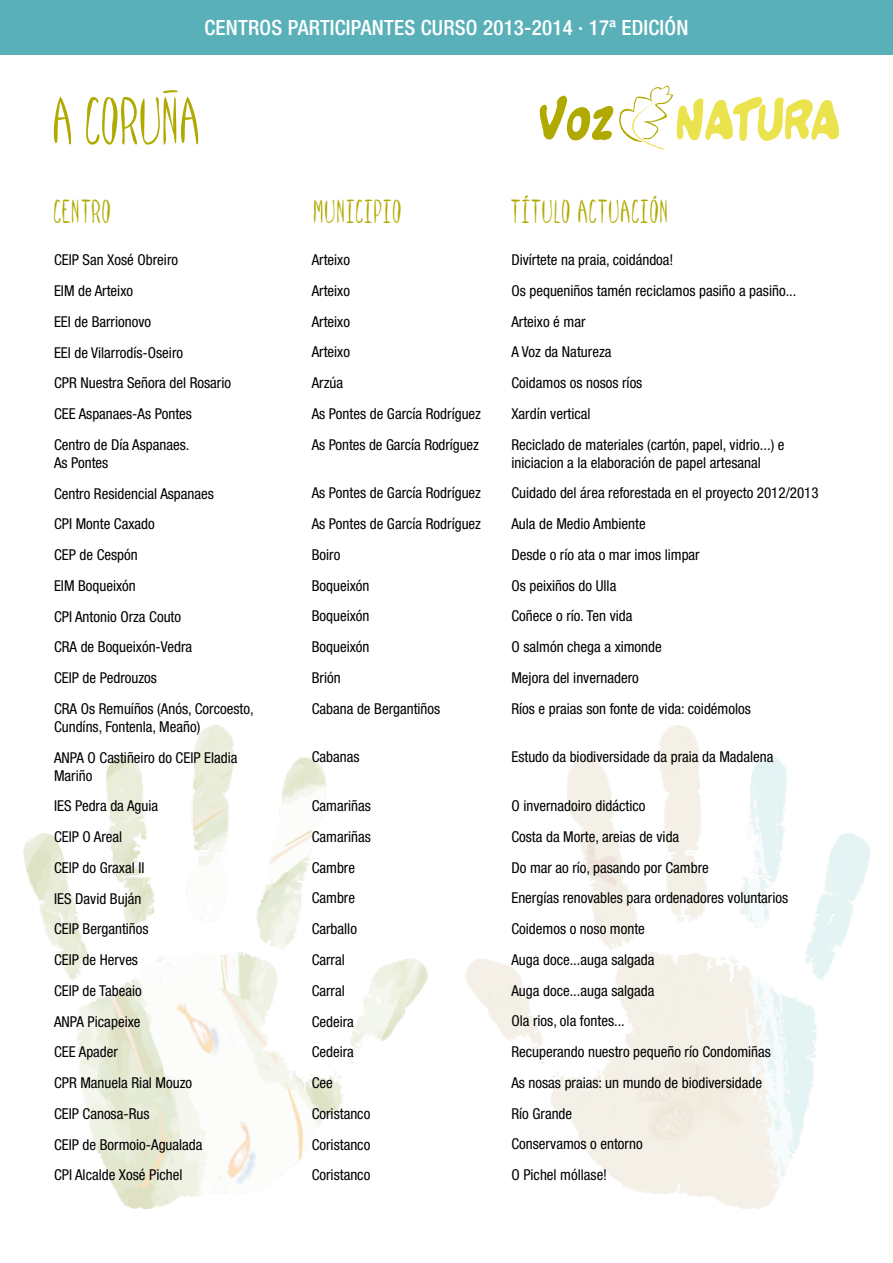
<style>
.page{position:relative;width:893px;height:1263px;background:#fff}
.page>*{position:absolute;margin:0;border:0;box-sizing:border-box;transform-origin:0 0}
.t1{font:61.05px "Spill Milk";color:#b0aa00}
.t2{font:30px "Spill Milk";letter-spacing:.025em;color:#b0aa00}
.t3{font:500 condensed 21px "Helvetica Neue LT Std";letter-spacing:.01em;color:#fff}
.t4{font:condensed 15px/30.8px "Helvetica Neue LT Std";color:#000}
</style>
<div class="page">
<img style="left:24px;top:725px;width:845px;height:484px">
<div style="left:0;top:0;width:893px;height:54px;background:#5ab0b9"></div>
<svg style="left:540px;top:85px;width:299px;height:64px"></svg>
<svg style="left:163px;top:90px;width:15px;height:3px"></svg>
<h3 class="t3" style="left:205px;top:15px;width:485px">CENTROS PARTICIPANTES CURSO 2013-2014 · 17ª EDICIÓN</h3>
<h1 class="t1" style="left:54px;top:86px;width:150px">A CORUNA</h1>
<h2 class="t2" style="left:54px;top:193px;width:59px">CENTRO</h2>
<h2 class="t2" style="left:314px;top:193px;width:90px">MUNICIPIO</h2>
<h2 class="t2" style="left:511px;top:193px;width:159px">TÍTULO ACTUACIÓN</h2>
<p class="t4" style="left:54px;top:245px;width:179px">CEIP San Xosé Obreiro<br>EIM de Arteixo<br>EEI de Barrionovo<br>EEI de Vilarrodís-Oseiro<br>CPR Nuestra Señora del Rosario<br>CEE Aspanaes-As Pontes<br>Centro de Día Aspanaes.</p>
<p class="t4" style="left:54px;top:447px;width:201px">As Pontes<br>Centro Residencial Aspanaes<br>CPI Monte Caxado<br>CEP de Cespón<br>EIM Boqueixón<br>CPI Antonio Orza Couto<br>CRA de Boqueixón-Vedra<br>CEIP de Pedrouzos<br>CRA Os Remuíños (Anós, Corcoesto,</p>
<p class="t4" style="left:54px;top:711px;width:185px">Cundíns, Fontenla, Meaño)<br>ANPA O Castiñeiro do CEIP Eladia</p>
<p class="t4" style="left:54px;top:760px;width:150px">Mariño<br>IES Pedra da Aguia<br>CEIP O Areal<br>CEIP do Graxal II<br>IES David Buján<br>CEIP Bergantiños<br>CEIP de Herves<br>CEIP de Tabeaio<br>ANPA Picapeixe<br>CEE Apader<br>CPR Manuela Rial Mouzo<br>CEIP Canosa-Rus<br>CEIP de Bormoio-Agualada<br>CPI Alcalde Xosé Pichel</p>
<p class="t4" style="left:312px;top:244px;width:171px">Arteixo<br>Arteixo<br>Arteixo<br>Arteixo<br>Arzúa<br>As Pontes de García Rodríguez<br>As Pontes de García Rodríguez</p>
<p class="t4" style="left:312px;top:478px;width:171px">As Pontes de García Rodríguez<br>As Pontes de García Rodríguez<br>Boiro<br>Boqueixón<br>Boqueixón<br>Boqueixón<br>Brión<br>Cabana de Bergantiños</p>
<p class="t4" style="left:312px;top:742px;width:49px">Cabanas</p>
<p class="t4" style="left:312px;top:790px;width:61px">Camariñas<br>Camariñas<br>Cambre<br>Cambre<br>Carballo<br>Carral<br>Carral<br>Cedeira<br>Cedeira<br>Cee<br>Coristanco<br>Coristanco<br>Coristanco</p>
<p class="t4" style="left:511px;top:244px;width:287px">Divírtete na praia, coidándoa!<br>Os pequeniños tamén reciclamos pasiño a pasiño...<br>Arteixo é mar<br>A Voz da Natureza<br>Coidamos os nosos ríos<br>Xardín vertical<br>Reciclado de materiales (cartón, papel, vidrio...) e</p>
<p class="t4" style="left:511px;top:447px;width:309px">iniciacion a la elaboración de papel artesanal<br>Cuidado del área reforestada en el proyecto 2012/2013<br>Aula de Medio Ambiente<br>Desde o río ata o mar imos limpar<br>Os peixiños do Ulla<br>Coñece o río. Ten vida<br>O salmón chega a ximonde<br>Mejora del invernadero<br>Ríos e praias son fonte de vida: coidémolos</p>
<p class="t4" style="left:511px;top:741px;width:264px">Estudo da biodiversidade da praia da Madalena</p>
<p class="t4" style="left:511px;top:790px;width:278px">O invernadoiro didáctico<br>Costa da Morte, areias de vida<br>Do mar ao río, pasando por Cambre<br>Energías renovables para ordenadores voluntarios<br>Coidemos o noso monte<br>Auga doce...auga salgada<br>Auga doce...auga salgada<br>Ola rios, ola fontes...<br>Recuperando nuestro pequeño río Condomiñas<br>As nosas praias: un mundo de biodiversidade<br>Río Grande<br>Conservamos o entorno<br>O Pichel móllase!</p>
</div>
